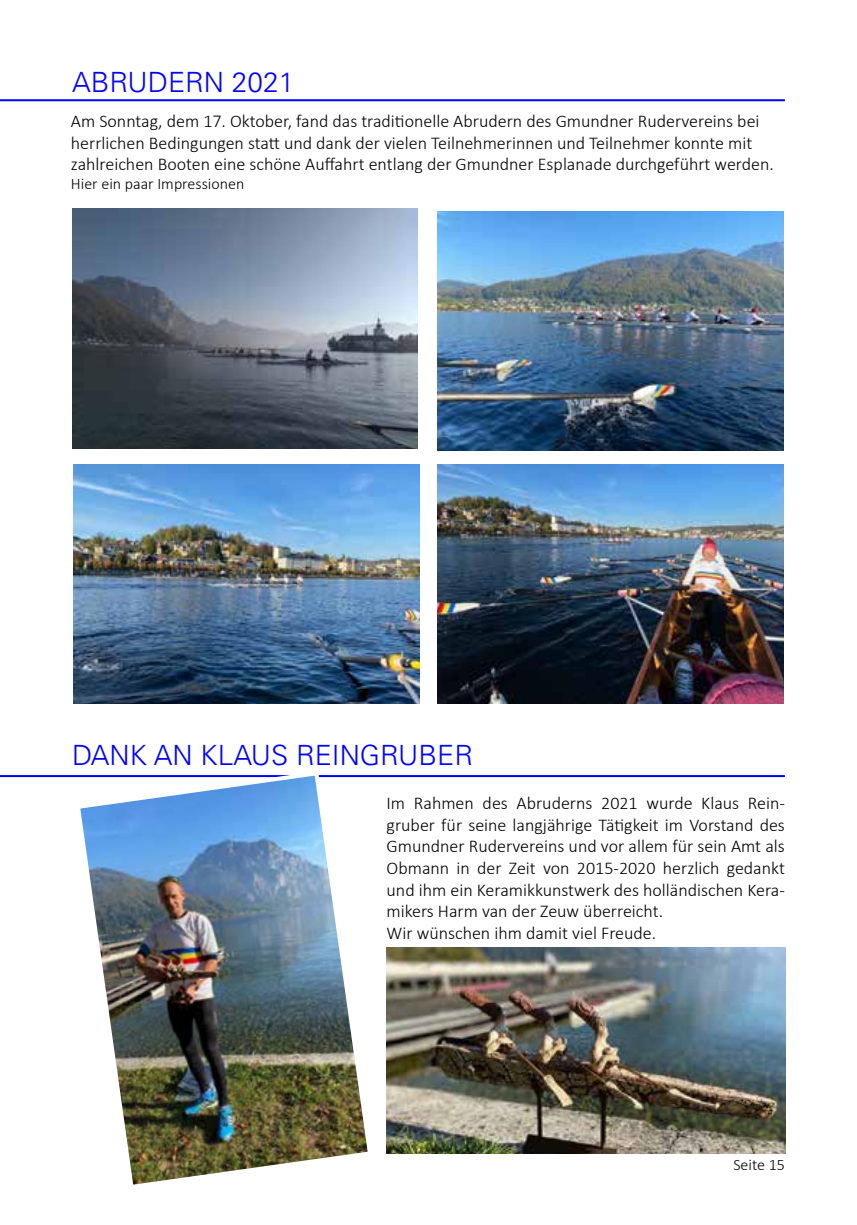
<style>
.page{position:relative;width:857px;height:1225px;background:#fff}
.page>*{position:absolute;margin:0;border:0;box-sizing:border-box;transform-origin:0 0}
.t1{font:300 28px "Univers LT";color:#00f}
.t2{font:300 18px/21.6px "Calibri";color:#000}
.t3{font:300 16px "Calibri";color:#000}
</style>
<div class="page">
<hr style="left:0;top:99px;width:784px;height:2px;background:#00f">
<hr style="left:0;top:775px;width:784px;height:2px;background:#00f">
<img style="left:73px;top:775px;width:301px;height:410px">
<img style="left:72px;top:208px;width:345px;height:240px">
<img style="left:437px;top:211px;width:346px;height:240px">
<img style="left:437px;top:464px;width:346px;height:239px">
<img style="left:74px;top:464px;width:345px;height:239px">
<img style="left:386px;top:948px;width:399px;height:205px">
<h1 class="t1" style="left:72px;top:65px;width:223px">ABRUDERN 2021</h1>
<p class="t2" style="left:71px;top:110px;width:704px">Am Sonntag, dem 17. Oktober, fand das traditionelle Abrudern des Gmundner Rudervereins bei herrlichen Bedingungen statt und dank der vielen Teilnehmerinnen und Teilnehmer konnte mit zahlreichen Booten eine schöne Auffahrt entlang der Gmundner Esplanade durchgeführt werden.</p>
<p class="t3" style="left:71px;top:174px;width:175px">Hier ein paar Impressionen</p>
<h1 class="t1" style="left:72px;top:738px;width:402px">DANK AN KLAUS REINGRUBER</h1>
<p class="t2" style="left:386px;top:792px;width:399px">Im Rahmen des Abruderns 2021 wurde Klaus Rein&shy;gruber für seine langjährige Tätigkeit im Vorstand des Gmundner Rudervereins und vor allem für sein Amt als Obmann in der Zeit von 2015-2020 herzlich gedankt und ihm ein Keramikkunstwerk des holländischen Kera&shy;mikers Harm van der Zeuw überreicht.<br>Wir wünschen ihm damit viel Freude.</p>
<p class="t3" style="left:733px;top:1155px;width:53px">Seite 15</p>
</div>
